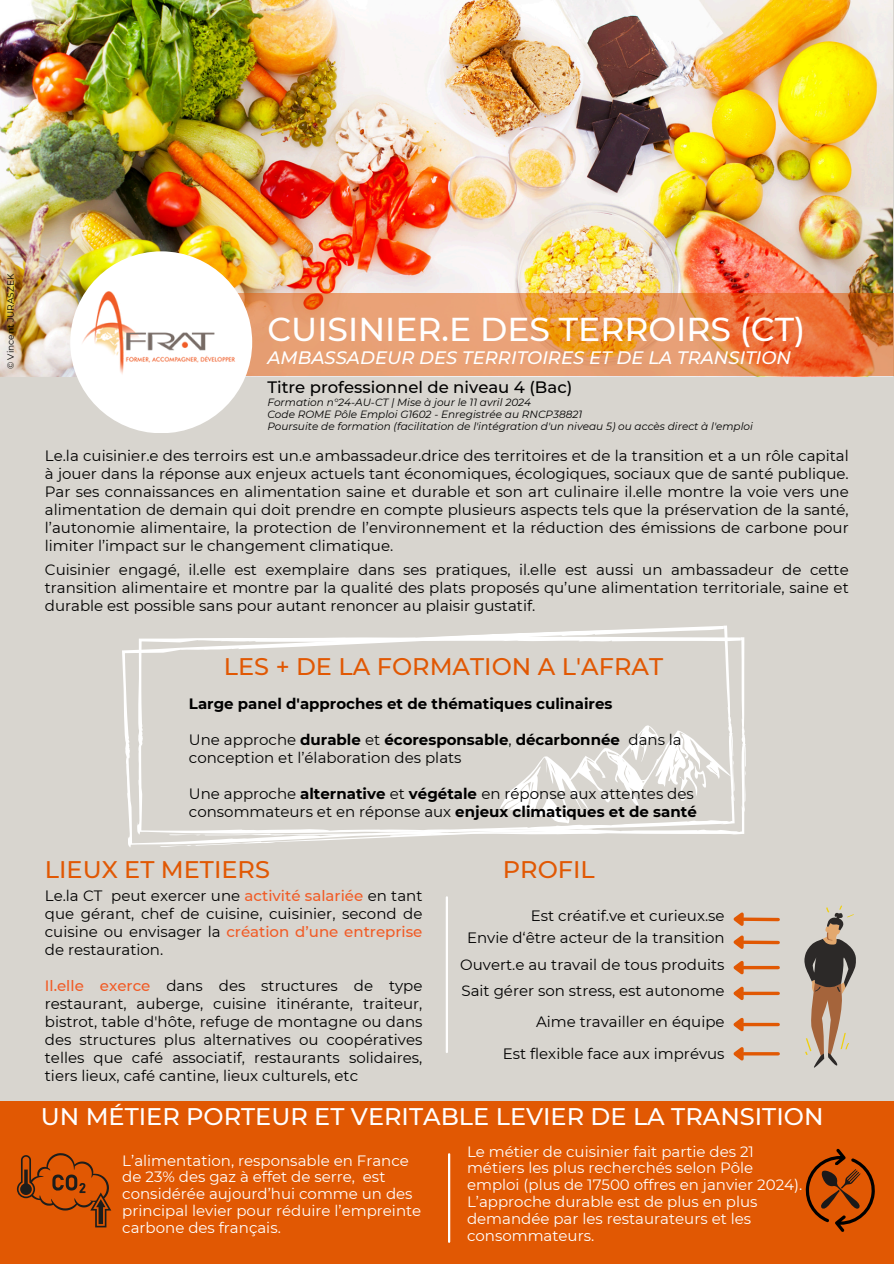
<style>
.page{position:relative;width:894px;height:1264px;background:#fff}
.page>*{position:absolute;margin:0;border:0;box-sizing:border-box;transform-origin:0 0}
.t1{font:500 33px "Montserrat";color:#fff}
.t2{font:500 24px "Montserrat";color:#fff}
.t3{font:500 24px "Montserrat";color:#e15803}
.t4{font:italic 500 18px "Montserrat";color:#fff}
.t5{font:500 16.5px "Montserrat";color:#000}
.t6{font:15px/18px "Montserrat";color:#000;text-align:justify}
.t7{font:15px/16.8px "Montserrat";color:#fff}
.t8{font:700 15px "Montserrat";color:#000}
.t9{font:italic 10.5px "Montserrat";color:#000}
.t10{font:9px "Montserrat";color:#000}
.s1{font-weight:700}
.s2{font-weight:500;color:#f15b25}
</style>
<div class="page">
<div style="left:0;top:0;width:893px;height:1263px;background:#d8d5cf"></div>
<img style="left:0;top:0;width:892px;height:376px">
<svg style="left:242px;top:294px;width:651px;height:82px;background:#e78f58"></svg>
<div style="left:70px;top:251px;width:182px;height:182px;background:#fff;border-radius:50%"></div>
<img style="left:80px;top:292px;width:162px;height:82px">
<svg style="left:746px;top:917px;width:32px;height:4px"></svg>
<svg style="left:746px;top:940px;width:32px;height:4px"></svg>
<svg style="left:746px;top:965px;width:32px;height:4px"></svg>
<svg style="left:746px;top:991px;width:32px;height:4px"></svg>
<svg style="left:733px;top:912px;width:13px;height:88px"></svg>
<svg style="left:122px;top:625px;width:611px;height:222px"></svg>
<svg style="left:499px;top:725px;width:232px;height:100px"></svg>
<svg style="left:746px;top:1022px;width:32px;height:4px"></svg>
<svg style="left:733px;top:1017px;width:13px;height:15px"></svg>
<div style="left:0;top:1101px;width:893px;height:162px;background:#e15803"></div>
<hr style="left:445px;top:897px;width:3px;height:155px;background:#fff">
<svg style="left:804px;top:905px;width:51px;height:162px"></svg>
<hr style="left:743px;top:1052px;width:35px;height:3px;background:#e15803">
<svg style="left:733px;top:1047px;width:13px;height:14px"></svg>
<svg style="left:17px;top:1153px;width:94px;height:74px"></svg>
<hr style="left:448px;top:1154px;width:2px;height:87px;background:#fff">
<svg style="left:805px;top:1148px;width:70px;height:83px"></svg>
<h6 class="t10" style="left:5px;top:369px;width:97px;rotate:-90deg">© Vincent JURASZEK</h6>
<h1 class="t1" style="left:267px;top:309px;width:539px">CUISINIER.E DES TERROIRS (CT)</h1>
<h3 class="t4" style="left:267px;top:347px;width:525px">AMBASSADEUR DES TERRITOIRES ET DE LA TRANSITION</h3>
<p class="t5" style="left:267px;top:376px;width:306px">Titre professionnel de niveau 4 (Bac)</p>
<h6 class="t9" style="left:267px;top:395px;width:265px">Formation n°24-AU-CT | Mise à jour le 11 avril 2024</h6>
<h6 class="t9" style="left:267px;top:408px;width:316px">Code ROME Pôle Emploi G1602 - Enregistrée au RNCP38821</h6>
<h6 class="t9" style="left:267px;top:420px;width:487px">Poursuite de formation (facilitation de l'intégration d'un niveau 5) ou accès direct à l'emploi</h6>
<h4 class="t6" style="left:45px;top:447px;width:805px">Le.la cuisinier.e des terroirs est un.e ambassadeur.drice des territoires et de la transition et a un rôle capital à jouer dans la réponse aux enjeux actuels tant économiques, écologiques, sociaux que de santé publique.<br>Par ses connaissances en alimentation saine et durable et son art culinaire il.elle montre la voie vers une alimentation de demain qui doit prendre en compte plusieurs aspects tels que la préservation de la santé, l’autonomie alimentaire, la protection de l’environnement et la réduction des émissions de carbone pour limiter l’impact sur le changement climatique.</h4>
<p class="t6" style="left:45px;top:560px;width:805px">Cuisinier engagé, il.elle est exemplaire dans ses pratiques, il.elle est aussi un ambassadeur de cette transition alimentaire et montre par la qualité des plats proposés qu’une alimentation territoriale, saine et durable est possible sans pour autant renoncer au plaisir gustatif.</p>
<h2 class="t3" style="left:224px;top:652px;width:440px">LES + DE LA FORMATION A L'AFRAT</h2>
<h6 class="t8" style="left:189px;top:694px;width:425px">Large panel d'approches et de thématiques culinaires</h6>
<h6 class="t6" style="left:189px;top:730px;width:494px">Une approche <span class="s1">durable</span> et <span class="s1">écoresponsable</span>, <span class="s1">décarbonnée</span> dans la conception et l’élaboration des plats</h6>
<h2 class="t6" style="left:189px;top:784px;width:509px">Une approche <span class="s1">alternative</span> et <span class="s1">végétale</span> en réponse aux attentes des consommateurs et en réponse aux <span class="s1">enjeux climatiques et de santé</span></h2>
<p class="t3" style="left:45px;top:854px;width:226px">LIEUX ET METIERS</p>
<p class="t6" style="left:45px;top:887px;width:379px">Le.la CT peut exercer une <span class="s2">activité salariée</span> en tant que gérant, chef de cuisine, cuisinier, second de cuisine ou envisager la <span class="s2">création d’une entreprise </span>de restauration.</p>
<h6 class="t6" style="left:45px;top:977px;width:379px"><span class="s2">Il.elle exerce</span> dans des structures de type restaurant, auberge, cuisine itinérante, traiteur, bistrot, table d'hôte, refuge de montagne ou dans des structures plus alternatives ou coopératives telles que café associatif, restaurants solidaires, tiers lieux, café cantine, lieux culturels, etc</h6>
<h6 class="t3" style="left:503px;top:854px;width:93px">PROFIL</h6>
<h2 class="t6" style="left:530px;top:906px;width:195px">Est créatif.ve et curieux.se</h2>
<h5 class="t6" style="left:460px;top:955px;width:266px">Ouvert.e au travail de tous produits</h5>
<h6 class="t6" style="left:461px;top:981px;width:264px">Sait gérer son stress, est autonome</h6>
<h2 class="t6" style="left:467px;top:928px;width:259px">Envie d‘être acteur de la transition</h2>
<h6 class="t6" style="left:536px;top:1012px;width:190px">Aime travailler en équipe</h6>
<h6 class="t6" style="left:502px;top:1044px;width:223px">Est flexible face aux imprévus</h6>
<p class="t2" style="left:41px;top:1101px;width:784px">UN MÉTIER PORTEUR ET VERITABLE LEVIER DE LA TRANSITION</p>
<p class="t7" style="left:122px;top:1151px;width:300px">L’alimentation, responsable en France de 23% des gaz à effet de serre, est considérée aujourd’hui comme un des principal levier pour réduire l’empreinte carbone des français.</p>
<h6 class="t7" style="left:467px;top:1142px;width:336px">Le métier de cuisinier fait partie des 21 métiers les plus recherchés selon Pôle emploi (plus de 17500 offres en janvier 2024).<br>L’approche durable est de plus en plus demandée par les restaurateurs et les consommateurs.</h6>
</div>
